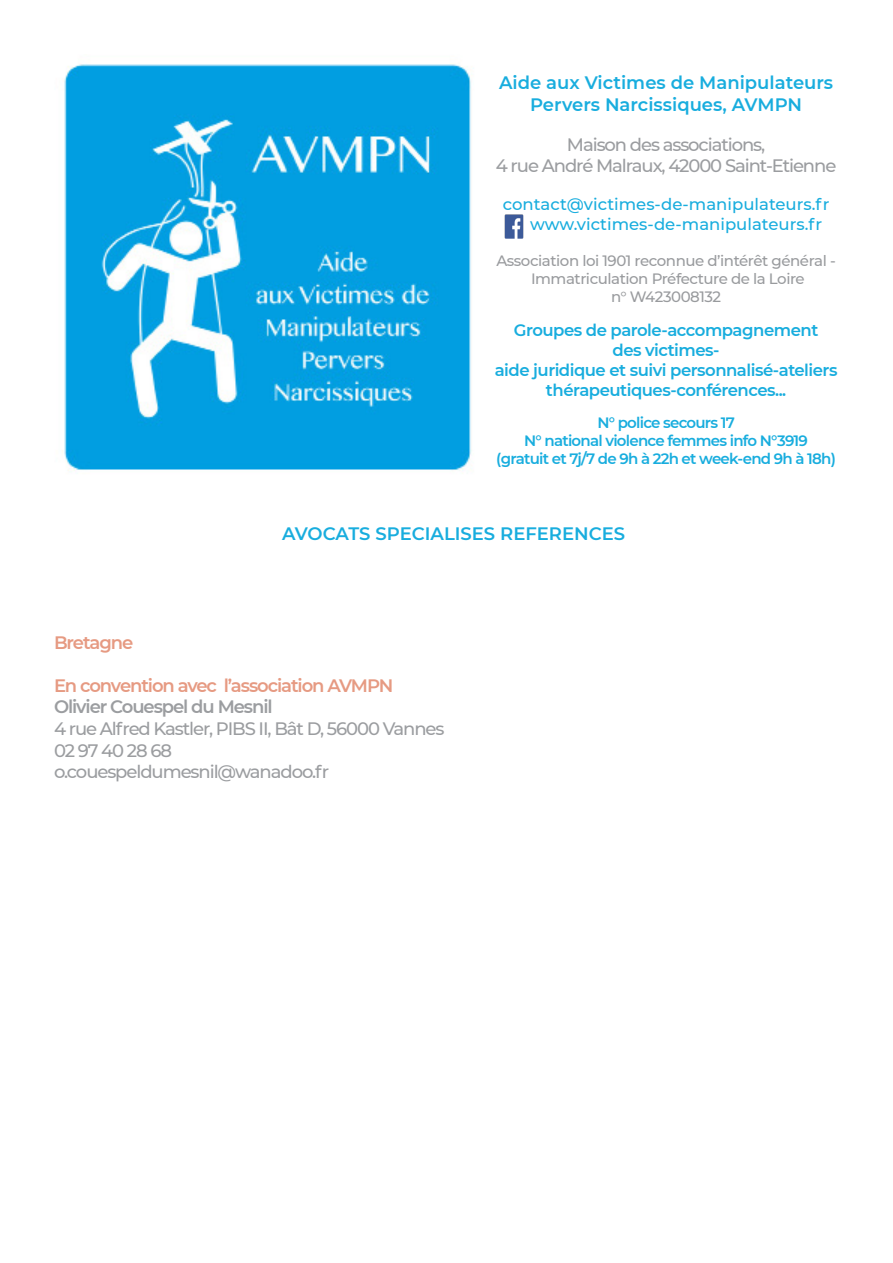
<style>
.page{position:relative;width:893px;height:1263px;background:#fff}
.page>*{position:absolute;margin:0;border:0;box-sizing:border-box;transform-origin:0 0}
.t1{font:500 18px/21.6px "Montserrat";letter-spacing:-.06em;color:#9b9da0;text-align:center}
.t2{font:600 18px/21.6px "Montserrat";color:#18adde;text-align:center}
.t3{font:600 18px "Montserrat";letter-spacing:-.06em;color:#e69a82}
.t4{font:600 16.5px/19.8px "Montserrat";letter-spacing:-.03em;color:#18adde;text-align:center}
.t5{font:500 16.5px/19.8px "Montserrat";color:#18adde}
.t6{font:600 15px/18px "Montserrat";letter-spacing:-.05em;color:#18adde;text-align:center}
.t7{font:500 15px/18px "Montserrat";letter-spacing:-.03em;color:#999b9e;text-align:center}
.s1{font-weight:600}
</style>
<div class="page">
<img style="left:64px;top:64px;width:408px;height:407px">
<img style="left:504px;top:215px;width:20px;height:23px">
<p class="t2" style="left:499px;top:71px;width:336px">Aide aux Victimes de Manipulateurs<br>Pervers Narcissiques, AVMPN</p>
<p class="t1" style="left:496px;top:133px;width:342px">Maison des associations,<br>4 rue André Malraux, 42000 Saint-Etienne</p>
<p class="t5" style="left:530px;top:194px;width:301px;text-indent:-27px">contact@victimes-de-manipulateurs.fr www.victimes-de-manipulateurs.fr</p>
<p class="t7" style="left:496px;top:251px;width:341px">Association loi 1901 reconnue d’intérêt général -<br>Immatriculation Préfecture de la Loire<br>n° W423008132</p>
<p class="t4" style="left:495px;top:320px;width:344px">Groupes de parole-accompagnement<br>des victimes-<br>aide juridique et suivi personnalisé-ateliers thérapeutiques-conférences...</p>
<p class="t6" style="left:496px;top:413px;width:341px">N° police secours 17<br>N° national violence femmes info N°3919 (gratuit et 7j/7 de 9h à 22h et week-end 9h à 18h)</p>
<p class="t2" style="left:282px;top:522px;width:345px">AVOCATS SPECIALISES REFERENCES</p>
<p class="t3" style="left:54px;top:629px;width:81px">Bretagne</p>
<p class="t3" style="left:54px;top:672px;width:341px">En convention avec l’association AVMPN</p>
<p class="t1" style="left:54px;top:695px;width:392px;text-align:left"><span class="s1">Olivier Couespel du Mesnil<br></span>4 rue Alfred Kastler, PIBS II, Bât D, 56000 Vannes</p>
<p class="t1" style="left:54px;top:739px;width:120px">02 97 40 28 68</p>
<p class="t1" style="left:54px;top:760px;width:277px">o.couespeldumesnil@wanadoo.fr</p>
</div>
